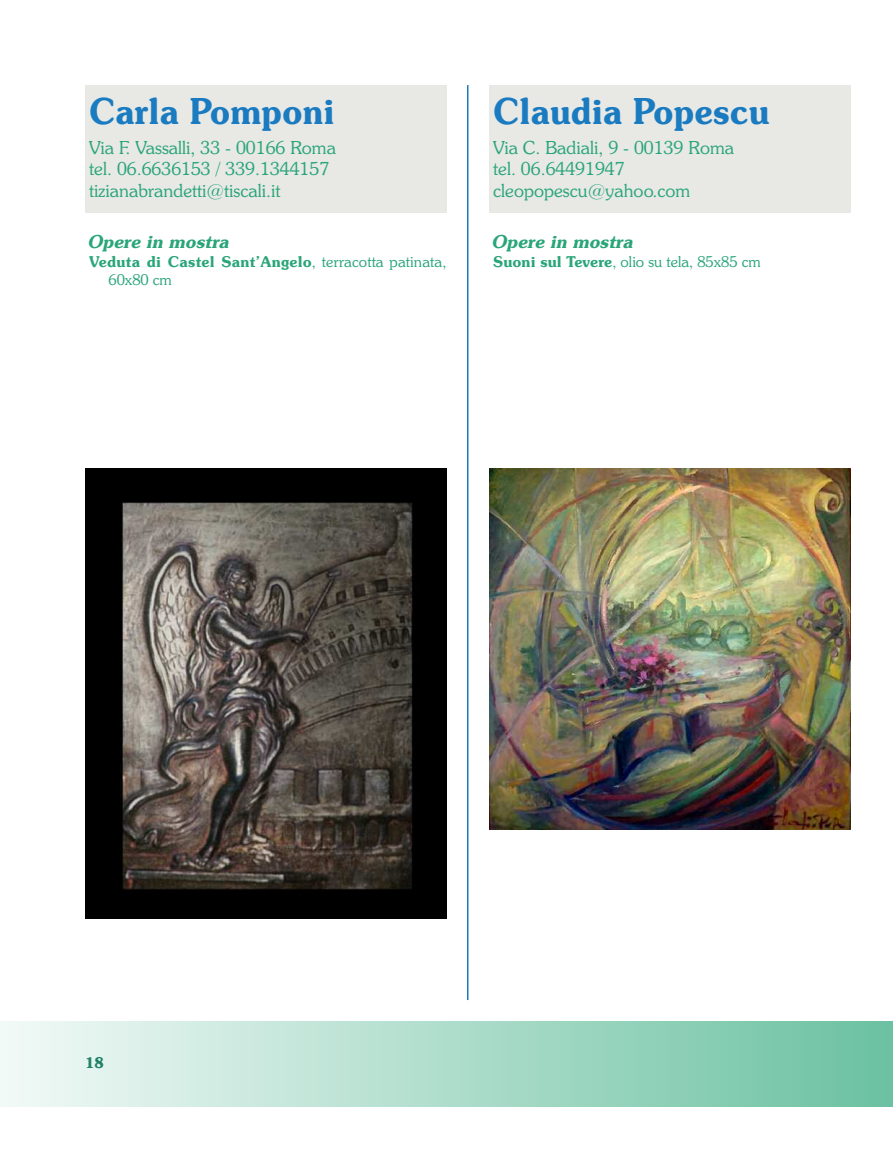
<style>
.page{position:relative;width:893px;height:1149px;background:#fff}
.page>*{position:absolute;margin:0;border:0;box-sizing:border-box;transform-origin:0 0}
.t1{font:600 36px "Souvenir IT Cby BT";color:#1a7bc1;scale:.95 1}
.t2{font:300 18px/21.6px "Souvenir IT Cby BT";color:#2aa579}
.t3{font:italic 600 18px "Souvenir IT Cby BT";color:#2aa579}
.t4{font:300 15px/18px "Souvenir IT Cby BT";color:#2aa579}
.t5{font:600 15px "Souvenir IT Cby BT";color:#1f8065}
.s1{font-weight:600}
</style>
<div class="page">
<div style="left:0;top:1020px;width:893px;height:86px;background:linear-gradient(to right,#f2faf7,#6bc1a2)"></div>
<hr style="left:467px;top:85px;width:1px;height:914px;background:#1a7bc1">
<div style="left:85px;top:85px;width:361px;height:128px;background:#e8e9e5"></div>
<div style="left:489px;top:85px;width:361px;height:128px;background:#e8e9e5"></div>
<img style="left:489px;top:468px;width:361px;height:361px">
<img style="left:85px;top:468px;width:361px;height:450px">
<h1 class="t1" style="left:89px;top:90px;width:260px">Carla Pomponi</h1>
<p class="t2" style="left:89px;top:136px;width:248px">Via F. Vassalli, 33 - 00166 Roma tel. 06.6636153 / 339.1344157 tizianabrandetti@tiscali.it</p>
<p class="t3" style="left:87px;top:231px;width:148px">Opere in mostra</p>
<p class="t4" style="left:108px;top:253px;width:340px;text-indent:-19px"><span class="s1">Veduta di Castel Sant’Angelo</span>, terracotta patinata,<br>60x80 cm</p>
<h1 class="t1" style="left:493px;top:90px;width:292px">Claudia Popescu</h1>
<p class="t2" style="left:493px;top:136px;width:242px">Via C. Badiali, 9 - 00139 Roma tel. 06.64491947 cleopopescu@yahoo.com</p>
<p class="t3" style="left:491px;top:231px;width:148px">Opere in mostra</p>
<p class="t4" style="left:493px;top:253px;width:269px"><span class="s1">Suoni sul Tevere</span>, olio su tela, 85x85 cm</p>
<p class="t5" style="left:85px;top:1053px;width:20px">18</p>
</div>
